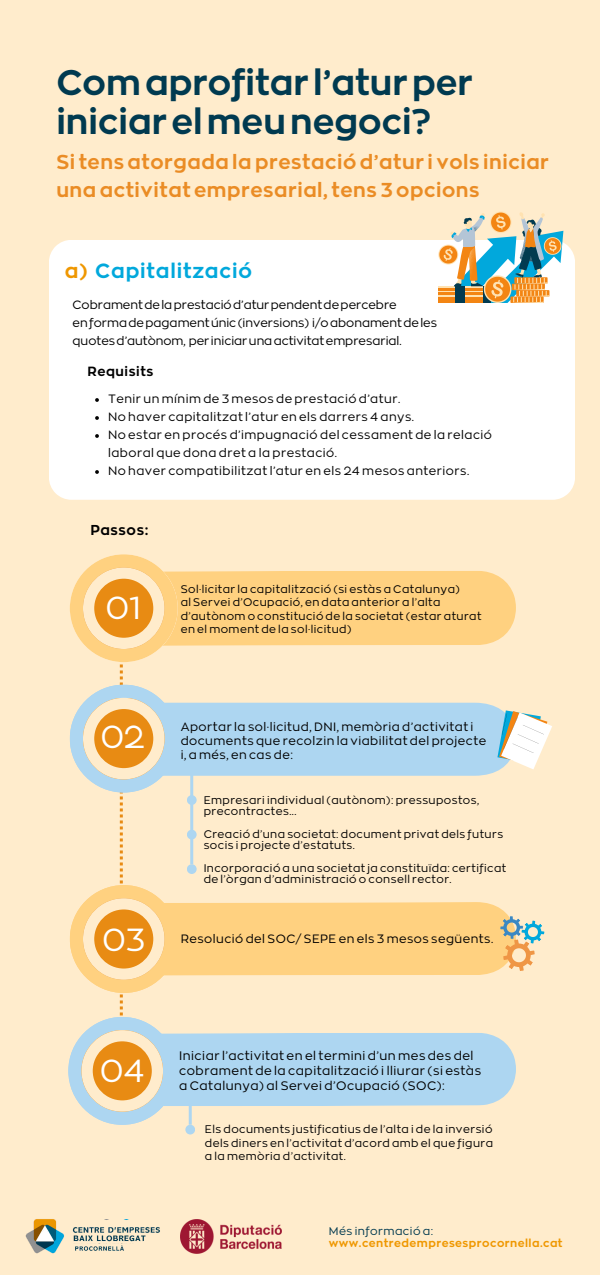
<style>
.page{position:relative;width:600px;height:1275px;background:#ffeccc}
.page>*{position:absolute;margin:0;border:0;box-sizing:border-box;transform-origin:0 0}
.t1{font:35.4px/39px "RTL Corporative Bold";color:#003a50}
.t2{font:31.7px "RTL Corporative Regular";color:#fff}
.t3{font:20.4px "RTL Corporative Bold";letter-spacing:.04em;color:#01a8dc}
.t4{font:20px/27.8px "RTL Corporative Bold";letter-spacing:.025em;color:#ea8c25}
.t5{font:14.3px "RTL Corporative Bold";letter-spacing:.04em;color:#000}
.t6{font:13.3px "RTL Corporative Bold";letter-spacing:.04em;color:#000}
.t7{font:12.3px/15px "RTL Corporative Regular";letter-spacing:.04em;color:#000}
.t8{font:12px/14.2px "RTL Corporative Regular";letter-spacing:.04em;color:#000}
.t9{font:12px/18px "RTL Corporative Regular";color:#000}
.t10{font:11.2px/12px "RTL Corporative Bold";letter-spacing:.04em;color:#ef9700}
.t11{font:11px/13.5px "RTL Corporative Regular";letter-spacing:.04em;color:#000}
.s1{color:#ef9700}
.s2{font-family:"RTL Corporative Regular";color:#003a50}
</style>
<div class="page">
<div style="left:49px;top:240px;width:526px;height:260px;background:#fff"></div>
<div style="left:185px;top:1125px;width:10px;height:10px;background:#add6f1;border-radius:50%"></div>
<svg style="left:68px;top:554px;width:484px;height:571px"></svg>
<svg style="left:434px;top:211px;width:129px;height:98px"></svg>
<svg style="left:95px;top:398px;width:4px;height:4px"></svg>
<svg style="left:95px;top:416px;width:4px;height:4px"></svg>
<svg style="left:95px;top:434px;width:4px;height:4px"></svg>
<svg style="left:95px;top:470px;width:4px;height:4px"></svg>
<img style="left:25px;top:1219px;width:75px;height:35px">
<img style="left:71px;top:1220px;width:89px;height:16px">
<img style="left:73px;top:1235px;width:87px;height:7px">
<img style="left:73px;top:1244px;width:51px;height:9px">
<img style="left:180px;top:1219px;width:102px;height:34px">
<h4 class="t1" style="left:56px;top:61px;width:418px">Comaprofitar l’aturper iniciarelmeunegoci?</h4>
<h3 class="t4" style="left:56px;top:147px;width:494px">Si tens atorgada la prestació d’atur i vols iniciar una activitat empresarial, tens 3 opcions</h3>
<h2 class="t3" style="left:65px;top:257px;width:189px"><span class="s1">a)</span> Capitalització</h2>
<p class="t9" style="left:73px;top:294px;width:366px">Cobramentdelaprestaciód’aturpendentdepercebre enformadepagamentúnic(inversions) i/oabonamentdeles quotesd’autònom, per iniciarunaactivitatempresarial.</p>
<p class="t6" style="left:88px;top:363px;width:67px">Requisits</p>
<p class="t8" style="left:108px;top:391px;width:294px">Tenir un mínim de 3 mesos de prestació d’atur.</p>
<p class="t8" style="left:108px;top:409px;width:308px">No haver capitalitzat l’atur en els darrers 4 anys.</p>
<h3 class="t8" style="left:108px;top:425px;width:386px;line-height:18px">No estar en procés d’impugnació del cessament de la relació laboral que dona dret a la prestació.</h3>
<p class="t8" style="left:108px;top:463px;width:363px">No haver compatibilitzat l’atur en els 24 mesos anteriors.</p>
<p class="t5" style="left:90px;top:521px;width:59px">Passos:</p>
<h1 class="t2" style="left:106px;top:587px;width:37px">01</h1>
<p class="t11" style="left:181px;top:581px;width:281px">Sol·licitar la capitalització (si estàs a Catalunya)</p>
<p class="t11" style="left:181px;top:595px;width:302px">al Servei d’Ocupació, en data anterior a l’alta d’autònom o constitució de la societat (estar aturat en el moment de la sol·licitud)</p>
<p class="t2" style="left:101px;top:716px;width:45px">02</p>
<h4 class="t8" style="left:181px;top:718px;width:307px">Aportar la sol·licitud, DNI, memòria d’activitat i documents que recolzin la viabilitat del projecte i, a més, en cas de:</h4>
<p class="t11" style="left:204px;top:794px;width:277px;line-height:11.2px">Empresari individual (autònom): pressupostos, precontractes...</p>
<p class="t11" style="left:204px;top:828px;width:301px;line-height:11.2px">Creació d’una societat: document privat dels futurs socis i projecte d’estatuts.</p>
<p class="t11" style="left:204px;top:861px;width:304px;line-height:11.2px">Incorporació a una societat ja constituïda: certificat de l’òrgan d’administració o consell rector.</p>
<h2 class="t2" style="left:102px;top:919px;width:44px">03</h2>
<p class="t8" style="left:181px;top:931px;width:314px">Resolució del SOC/ SEPE en els 3 mesos següents.</p>
<p class="t2" style="left:100px;top:1049px;width:46px">04</p>
<p class="t7" style="left:179px;top:1047px;width:303px">Iniciar l’activitat en el termini d’un mes des del cobrament de la capitalització i lliurar (si estàs a Catalunya) al Servei d’Ocupació (SOC):</p>
<h4 class="t11" style="left:205px;top:1122px;width:290px;text-align:justify">Els documents justificatius de l’alta i de la inversió dels diners en l’activitat d’acord amb el que figura a la memòria d’activitat.</h4>
<p class="t10" style="left:329px;top:1224px;width:235px"><span class="s2">Més informació a: </span>www.centredempresesprocornella.cat</p>
</div>
